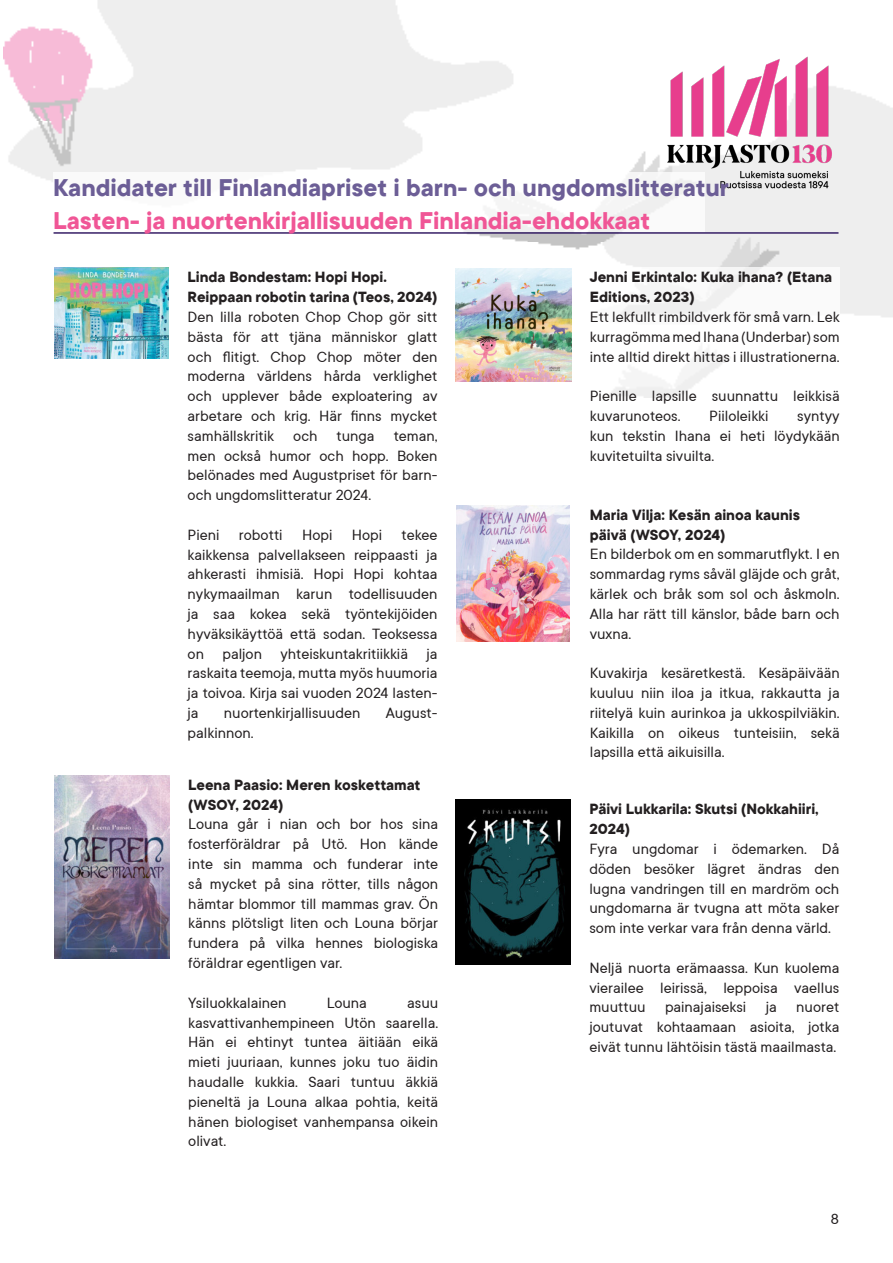
<style>
.page{position:relative;width:893px;height:1263px;background:#fff}
.page>*{position:absolute;margin:0;border:0;box-sizing:border-box;transform-origin:0 0}
.TOC_title{font:700 27px "TT Commons";color:#6c5e96}
.TOC_title-2{font:700 27px "TT Commons";color:#f05696}
.t1{font:16.5px/19.8px "TT Commons";color:#231f20;text-align:justify}
.t2{font:700 16.5px/19.8px "TT Commons";color:#231f20}
</style>
<div class="page">
<img style="left:3px;top:0;width:890px;height:317px">
<img style="left:660px;top:54px;width:179px;height:136px">
<div style="left:53px;top:172px;width:652px;height:60px;background:#fff"></div>
<hr style="left:54px;top:232px;width:784px;height:2px;background:#361f66">
<div style="left:54px;top:268px;width:383px;height:122px;background:#fff"></div>
<img style="left:54px;top:268px;width:114px;height:90px">
<div style="left:456px;top:268px;width:384px;height:203px;background:#fff"></div>
<img style="left:455px;top:268px;width:116px;height:114px">
<img style="left:455px;top:800px;width:116px;height:164px">
<img style="left:54px;top:775px;width:116px;height:183px">
<img style="left:457px;top:505px;width:113px;height:136px">
<p class="TOC_title" style="left:53px;top:170px;width:677px">Kandidater till Finlandiapriset i barn- och ungdomslitteratur</p>
<p class="TOC_title-2" style="left:53px;top:202px;width:598px">Lasten- ja nuortenkirjallisuuden Finlandia-ehdokkaat</p>
<p class="t2" style="left:188px;top:267px;width:201px">Linda Bondestam: Hopi Hopi.</p>
<p class="t2" style="left:188px;top:287px;width:251px">Reippaan robotin tarina (Teos, 2024)</p>
<p class="t1" style="left:188px;top:306px;width:251px">Den lilla roboten Chop Chop gör sitt bästa för att tjäna människor glatt och flitigt. Chop Chop möter den moderna världens hårda verklighet och upplever både exploatering av arbetare och krig. Här finns mycket samhällskritik och tunga teman, men också humor och hopp. Boken belönades med Augustpriset för barn&shy;och ungdomslitteratur 2024.</p>
<p class="t1" style="left:188px;top:524px;width:251px">Pieni robotti Hopi Hopi tekee kaikkensa palvellakseen reippaasti ja ahkerasti ihmisiä. Hopi Hopi kohtaa nykymaailman karun todellisuuden ja saa kokea sekä työntekijöiden hyväksikäyttöä että sodan. Teoksessa on paljon yhteiskuntakritiikkiä ja raskaita teemoja, mutta myös huumoria ja toivoa. Kirja sai vuoden 2024 lasten&shy;ja</p>
<p class="t2" style="left:590px;top:267px;width:244px">Jenni Erkintalo: Kuka ihana? (Etana<br>Editions, 2023)</p>
<p class="t1" style="left:590px;top:306px;width:251px">Ett lekfullt rimbildverk för små varn. Lek kurragömma med Ihana (Underbar) som inte alltid direkt hittas i illustrationerna.</p>
<p class="t1" style="left:590px;top:386px;width:251px">Pienille lapsille suunnattu leikkisä kuvarunoteos.</p>
<p class="t1" style="left:709px;top:405px;width:61px">Piiloleikki</p>
<p class="t1" style="left:590px;top:405px;width:251px;text-indent:207px">syntyy kun tekstin Ihana ei heti löydykään kuvitetuilta sivuilta.</p>
<p class="t2" style="left:590px;top:504px;width:212px">Maria Vilja: Kesän ainoa kaunis päivä (WSOY, 2024)</p>
<p class="t1" style="left:590px;top:544px;width:251px">En bilderbok om en sommarutflykt. I en sommardag ryms såväl gläjde och gråt, kärlek och bråk som sol och åskmoln.<br>Alla har rätt till känslor, både barn och vuxna.</p>
<p class="t1" style="left:590px;top:663px;width:251px">Kuvakirja kesäretkestä. Kesäpäivään kuuluu niin iloa ja itkua, rakkautta ja riitelyä kuin aurinkoa ja ukkospilviäkin.<br>Kaikilla on oikeus tunteisiin, sekä lapsilla että aikuisilla.</p>
<p class="t1" style="left:224px;top:702px;width:138px">nuortenkirjallisuuden</p>
<p class="t1" style="left:386px;top:702px;width:53px">August-</p>
<p class="t1" style="left:188px;top:722px;width:68px">palkinnon.</p>
<p class="t2" style="left:188px;top:774px;width:234px">Leena Paasio: Meren koskettamat (WSOY, 2024)</p>
<p class="t1" style="left:188px;top:814px;width:251px">Louna går i nian och bor hos sina fosterföräldrar på Utö. Hon kände inte sin mamma och funderar inte så mycket på sina rötter, tills någon hämtar blommor till mammas grav. Ön känns plötsligt liten och Louna börjar fundera på vilka hennes biologiska föräldrar egentligen var.</p>
<p class="t1" style="left:188px;top:992px;width:100px">Ysiluokkalainen</p>
<p class="t1" style="left:327px;top:992px;width:42px">Louna</p>
<p class="t1" style="left:188px;top:992px;width:251px;text-indent:219px">asuu kasvattivanhempineen Utön saarella.<br>Hän ei ehtinyt tuntea äitiään eikä mieti juuriaan, kunnes joku tuo äidin haudalle kukkia. Saari tuntuu äkkiä pieneltä ja Louna alkaa pohtia, keitä hänen biologiset vanhempansa oikein olivat.</p>
<p class="t2" style="left:589px;top:799px;width:231px">Päivi Lukkarila: Skutsi (Nokkahiiri,<br>2024)</p>
<p class="t1" style="left:589px;top:838px;width:251px">Fyra ungdomar i ödemarken. Då döden besöker lägret ändras den lugna vandringen till en mardröm och ungdomarna är tvugna att möta saker som inte verkar vara från denna värld.</p>
<p class="t1" style="left:589px;top:957px;width:251px">Neljä nuorta erämaassa. Kun kuolema vierailee leirissä, leppoisa vaellus muuttuu painajaiseksi ja nuoret joutuvat kohtaamaan asioita, jotka eivät tunnu lähtöisin tästä maailmasta.</p>
<p class="t1" style="left:831px;top:1208px;width:10px">8</p>
</div>
